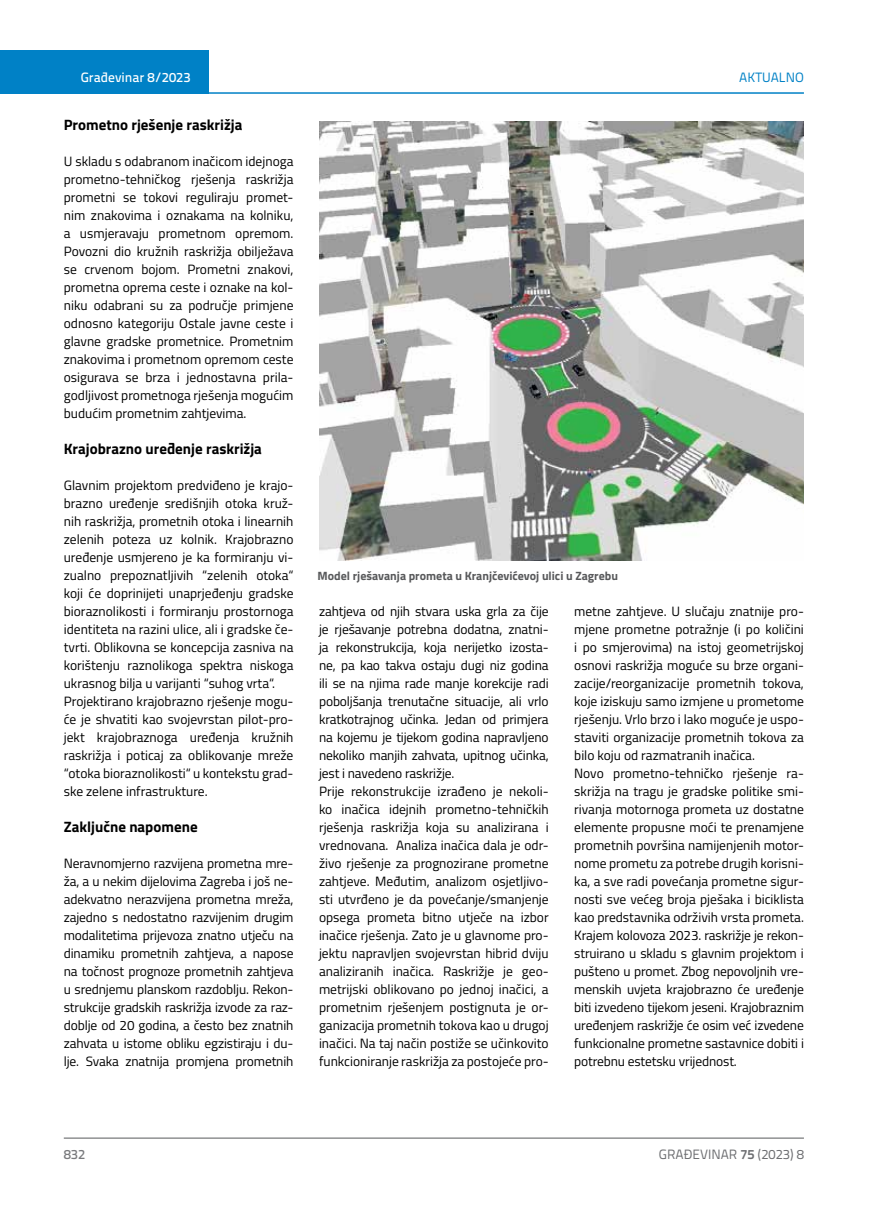
<style>
.page{position:relative;width:872px;height:1212px;background:#fff}
.page>*{position:absolute;margin:0;border:0;box-sizing:border-box;transform-origin:0 0}
.t1{font:700 15px "Titillium";color:#000}
.t2{font:13.5px/18px "Titillium";color:#000}
.t3{font:13.5px "Titillium Text 22 L";color:#6d6e71}
.t4{font:500 13.5px "Titillium Text 22 L";color:#fff}
.t5{font:13.5px "Titillium Text 22 L";color:#0081c6}
.t6{font:500 13.5px "Titillium Text 22 L";color:#797a7d}
.t7{font:700 12px "Titillium";color:#58595b}
.s1{font-weight:700}
</style>
<div class="page">
<div style="left:0;top:50px;width:208px;height:44px;background:#0081c6"></div>
<hr style="left:0;top:92px;width:804px;height:2px;background:#0081c6">
<hr style="left:64px;top:1138px;width:740px;height:1px;background:#58595b">
<img style="left:319px;top:121px;width:485px;height:439px">
<p class="t4" style="left:81px;top:67px;width:111px">Građevinar 8/2023</p>
<p class="t5" style="left:739px;top:68px;width:66px">AKTUALNO</p>
<p class="t1" style="left:64px;top:113px;width:180px">Prometno rješenje raskrižja</p>
<p class="t2" style="left:64px;top:151px;width:231px;text-align:justify">U skladu s odabranom inačicom idejnoga prometno-tehničkog rješenja raskrižja prometni se tokovi reguliraju promet&shy;nim znakovima i oznakama na kolniku, a usmjeravaju prometnom opremom.<br>Povozni dio kružnih raskrižja obilježava se crvenom bojom. Prometni znakovi, prometna oprema ceste i oznake na kol&shy;niku odabrani su za područje primjene odnosno kategoriju Ostale javne ceste i glavne gradske prometnice. Prometnim znakovima i prometnom opremom ceste osigurava se brza i jednostavna prila&shy;godljivost prometnoga rješenja mogućim budućim prometnim zahtjevima.</p>
<p class="t1" style="left:64px;top:437px;width:200px">Krajobrazno uređenje raskrižja</p>
<p class="t2" style="left:64px;top:475px;width:231px">Glavnim projektom predviđeno je krajo&shy;brazno uređenje središnjih otoka kruž&shy;nih raskrižja, prometnih otoka i linearnih zelenih poteza uz kolnik. Krajobrazno uređenje usmjereno je ka formiranju vi&shy;zualno prepoznatljivih “zelenih otoka“ koji će doprinijeti unaprjeđenju gradske bioraznolikosti i formiranju prostornoga identiteta na razini ulice, ali i gradske če&shy;tvrti. Oblikovna se koncepcija zasniva na korištenju raznolikoga spektra niskoga ukrasnog bilja u varijanti “suhog vrta“.<br>Projektirano krajobrazno rješenje mogu&shy;će je shvatiti kao svojevrstan pilot-pro&shy;jekt krajobraznoga uređenja kružnih raskrižja i poticaj za oblikovanje mreže “otoka bioraznolikosti“ u kontekstu grad&shy;ske zelene infrastrukture.</p>
<p class="t1" style="left:64px;top:815px;width:135px">Zaključne napomene</p>
<p class="t2" style="left:64px;top:854px;width:231px;text-align:justify">Neravnomjerno razvijena prometna mre&shy;ža, a u nekim dijelovima Zagreba i još ne&shy;adekvatno nerazvijena prometna mreža, zajedno s nedostatno razvijenim drugim modalitetima prijevoza znatno utječu na dinamiku prometnih zahtjeva, a napose na točnost prognoze prometnih zahtjeva u srednjemu planskom razdoblju. Rekon&shy;strukcije gradskih raskrižja izvode za raz&shy;doblje od 20 godina, a često bez znatnih zahvata u istome obliku egzistiraju i du&shy;lje. Svaka znatnija promjena prometnih</p>
<p class="t7" style="left:317px;top:566px;width:302px">Model rješavanja prometa u Kranjčevićevoj ulici u Zagrebu</p>
<p class="t2" style="left:319px;top:601px;width:231px">zahtjeva od njih stvara uska grla za čije je rješavanje potrebna dodatna, znatni&shy;ja rekonstrukcija, koja nerijetko izosta&shy;ne, pa kao takva ostaju dugi niz godina ili se na njima rade manje korekcije radi poboljšanja trenutačne situacije, ali vrlo kratkotrajnog učinka. Jedan od primjera na kojemu je tijekom godina napravljeno nekoliko manjih zahvata, upitnog učinka, jest i navedeno raskrižje.<br>Prije rekonstrukcije izrađeno je nekoli&shy;ko inačica idejnih prometno-tehničkih rješenja raskrižja koja su analizirana i vrednovana. Analiza inačica dala je odr&shy;živo rješenje za prognozirane prometne zahtjeve. Međutim, analizom osjetljivo&shy;sti utvrđeno je da povećanje/smanjenje opsega prometa bitno utječe na izbor inačice rješenja. Zato je u glavnome pro&shy;jektu napravljen svojevrstan hibrid dviju analiziranih inačica. Raskrižje je geo&shy;metrijski oblikovano po jednoj inačici, a prometnim rješenjem postignuta je or&shy;ganizacija prometnih tokova kao u drugoj inačici. Na taj način postiže se učinkovito funkcioniranje raskrižja za postojeće pro-</p>
<p class="t2" style="left:574px;top:601px;width:231px">metne zahtjeve. U slučaju znatnije pro&shy;mjene prometne potražnje (i po količini i po smjerovima) na istoj geometrijskoj osnovi raskrižja moguće su brze organi&shy;zacije/reorganizacije prometnih tokova, koje iziskuju samo izmjene u prometome rješenju. Vrlo brzo i lako moguće je uspo&shy;staviti organizacije prometnih tokova za bilo koju od razmatranih inačica.<br>Novo prometno-tehničko rješenje ra&shy;skrižja na tragu je gradske politike smi&shy;rivanja motornoga prometa uz dostatne elemente propusne moći te prenamjene prometnih površina namijenjenih motor&shy;nome prometu za potrebe drugih korisni&shy;ka, a sve radi povećanja prometne sigur&shy;nosti sve većeg broja pješaka i biciklista kao predstavnika održivih vrsta prometa.<br>Krajem kolovoza 2023. raskrižje je rekon&shy;struirano u skladu s glavnim projektom i pušteno u promet. Zbog nepovoljnih vre&shy;menskih uvjeta krajobrazno će uređenje biti izvedeno tijekom jeseni. Krajobraznim uređenjem raskrižje će osim već izvedene funkcionalne prometne sastavnice dobiti i potrebnu estetsku vrijednost.</p>
<p class="t6" style="left:64px;top:1144px;width:23px">832</p>
<p class="t3" style="left:659px;top:1144px;width:146px">GRAĐEVINAR <span class="s1">75</span> (2023) 8</p>
</div>
